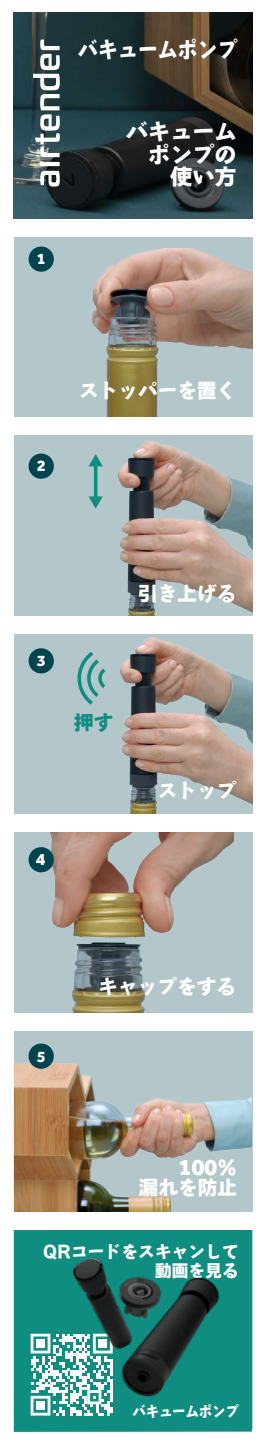
<style>
.page{position:relative;width:266px;height:1446px;background:#fff}
.page>*{position:absolute;margin:0;border:0;box-sizing:border-box;transform-origin:0 0}
.t1{font:800 23.75px "Effra";color:#fff}
.t2{font:22.5px/22.5px "Bokutoh Ruika 07";letter-spacing:-.02em;color:#fff;text-align:right}
.t3{font:22.5px "Bokutoh Ruika 07";letter-spacing:-.02em;color:#fff;scale:.9 1}
.t4{font:20px "Bokutoh Ruika 07";letter-spacing:-.02em;color:#fff}
.t5{font:20px "Bokutoh Ruika 07";color:#108d81}
.t6{font:800 17.5px "Effra";color:#fff}
.t7{font:17.12px/18.8px "Bokutoh Ruika 07";letter-spacing:-.02em;color:#fff;text-align:right}
.t8{font:800 16.25px "Effra";color:#fff}
.t9{font:15px "Bokutoh Ruika 07";letter-spacing:-.02em;color:#fff;scale:.9 1}
.s1{font-family:"Bokutoh Ruika 07";font-weight:400;font-size:20px}
</style>
<div class="page">
<div style="left:14px;top:20px;width:238px;height:1407px;background:#b3c7ca"></div>
<div style="left:14px;top:1229px;width:237px;height:202px;background:#108d81"></div>
<svg style="left:31px;top:1333px;width:81px;height:82px"></svg>
<img style="left:70px;top:1257px;width:44px;height:95px">
<img style="left:114px;top:1277px;width:105px;height:120px">
<img style="left:115px;top:1277px;width:49px;height:45px">
<img style="left:14px;top:1030px;width:237px;height:181px">
<img style="left:29px;top:832px;width:204px;height:180px">
<img style="left:27px;top:633px;width:224px;height:181px">
<svg style="left:75px;top:650px;width:35px;height:56px"></svg>
<img style="left:29px;top:441px;width:222px;height:175px">
<hr style="left:94px;top:464px;width:3px;height:34px;background:#108d81">
<svg style="left:88px;top:454px;width:14px;height:12px"></svg>
<svg style="left:88px;top:496px;width:14px;height:12px"></svg>
<img style="left:53px;top:249px;width:199px;height:168px">
<img style="left:14px;top:13px;width:238px;height:206px">
<svg style="left:40px;top:171px;width:20px;height:15px"></svg>
<hr style="left:40px;top:162px;width:19px;height:4px;background:#fff">
<svg style="left:33px;top:40px;width:27px;height:117px;background:#7a888b"></svg>
<div style="left:28px;top:246px;width:26px;height:26px;background:#00444f;border-radius:50%"></div>
<div style="left:28px;top:453px;width:26px;height:25px;background:#00444f;border-radius:50%"></div>
<div style="left:28px;top:648px;width:26px;height:25px;background:#00444f;border-radius:50%"></div>
<div style="left:28px;top:847px;width:26px;height:25px;background:#00444f;border-radius:50%"></div>
<div style="left:28px;top:1043px;width:26px;height:25px;background:#00444f;border-radius:50%"></div>
<div style="left:4px;top:417px;width:248px;height:18px;background:#fff"></div>
<div style="left:8px;top:616px;width:247px;height:17px;background:#fff"></div>
<div style="left:8px;top:814px;width:247px;height:18px;background:#fff"></div>
<div style="left:8px;top:1012px;width:247px;height:18px;background:#fff"></div>
<div style="left:8px;top:1211px;width:247px;height:18px;background:#fff"></div>
<div style="left:9px;top:219px;width:247px;height:17px;background:#fff"></div>
<p class="t3" style="left:78px;top:39px;width:178px">バキュームポンプ</p>
<p class="t8" style="left:37px;top:249px;width:11px">1</p>
<p class="t2" style="left:125px;top:120px;width:112px">バキュームポンプの使い方</p>
<p class="t8" style="left:37px;top:456px;width:11px">2</p>
<p class="t4" style="left:79px;top:380px;width:159px">ストッパーを置く</p>
<p class="t8" style="left:37px;top:651px;width:11px">3</p>
<p class="t6" style="left:36px;top:848px;width:11px">4</p>
<p class="t4" style="left:137px;top:583px;width:100px">引き上げる</p>
<p class="t5" style="left:73px;top:712px;width:41px">押す</p>
<p class="t4" style="left:157px;top:780px;width:80px">ストップ</p>
<p class="t8" style="left:37px;top:1046px;width:11px">5</p>
<p class="t4" style="left:98px;top:976px;width:139px">キャップをする</p>
<p class="t1" style="left:178px;top:1153px;width:60px">100<span class="s1">％</span></p>
<p class="t4" style="left:138px;top:1177px;width:100px">漏れを防止</p>
<p class="t7" style="left:43px;top:1241px;width:197px">QRコードをスキャンして動画を見る</p>
<p class="t9" style="left:132px;top:1402px;width:119px">バキュームポンプ</p>
</div>
